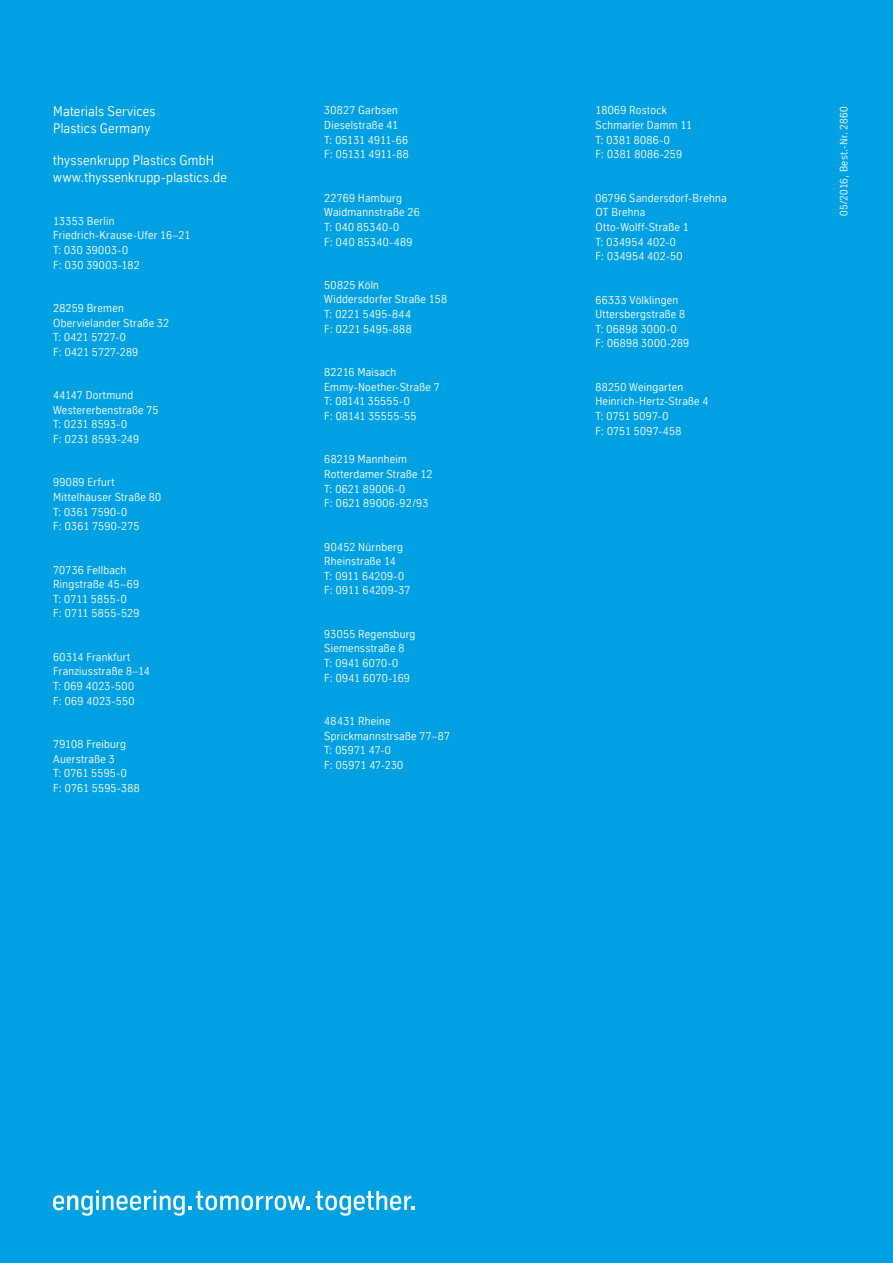
<style>
.page{position:relative;width:893px;height:1263px;background:#00a1e3}
.page>*{position:absolute;margin:0;border:0;box-sizing:border-box;transform-origin:0 0}
.t1{font:13.5px/16.5px "TK Type";letter-spacing:.02em;color:#fff}
.t2{font:11.25px/14.7px "TK Type";letter-spacing:.025em;color:#fff}
.t3{font:10.5px "TK Type";letter-spacing:.03em;color:#fff}
</style>
<div class="page">
<svg style="left:316px;top:1191px;width:98px;height:25px"></svg>
<svg style="left:53px;top:1190px;width:256px;height:26px"></svg>
<p class="t1" style="left:53px;top:103px;width:104px">Materials Services<br>Plastics Germany</p>
<p class="t1" style="left:53px;top:152px;width:175px">thyssenkrupp Plastics GmbH www.thyssenkrupp-plastics.de</p>
<p class="t2" style="left:53px;top:213px;width:139px">13353 Berlin<br>Friedrich-Krause-Ufer 16–21<br>T: 030 39003-0<br>F: 030 39003-182</p>
<p class="t2" style="left:53px;top:301px;width:118px">28259 Bremen<br>Obervielander Straße 32<br>T: 0421 5727-0<br>F: 0421 5727-289</p>
<p class="t2" style="left:53px;top:388px;width:107px">44147 Dortmund<br>Westererbenstraße 75<br>T: 0231 8593-0<br>F: 0231 8593-249</p>
<p class="t2" style="left:53px;top:475px;width:109px">99089 Erfurt<br>Mittelhäuser Straße 80<br>T: 0361 7590-0<br>F: 0361 7590-275</p>
<p class="t2" style="left:53px;top:562px;width:88px">70736 Fellbach<br>Ringstraße 45–69<br>T: 0711 5855-0<br>F: 0711 5855-529</p>
<p class="t2" style="left:53px;top:649px;width:98px">60314 Frankfurt<br>Franziusstraße 8–14<br>T: 069 4023-500<br>F: 069 4023-550</p>
<p class="t2" style="left:53px;top:737px;width:88px">79108 Freiburg<br>Auerstraße 3<br>T: 0761 5595-0<br>F: 0761 5595-388</p>
<p class="t2" style="left:324px;top:103px;width:86px">30827 Garbsen<br>Dieselstraße 41<br>T: 05131 4911-66<br>F: 05131 4911-88</p>
<p class="t2" style="left:324px;top:190px;width:97px">22769 Hamburg<br>Waidmannstraße 26<br>T: 040 85340-0<br>F: 040 85340-489</p>
<p class="t2" style="left:324px;top:278px;width:124px">50825 Köln<br>Widdersdorfer Straße 158<br>T: 0221 5495-844<br>F: 0221 5495-888</p>
<p class="t2" style="left:324px;top:365px;width:117px">82216 Maisach<br>Emmy-Noether-Straße 7<br>T: 08141 35555-0<br>F: 08141 35555-55</p>
<p class="t2" style="left:324px;top:452px;width:110px">68219 Mannheim<br>Rotterdamer Straße 12<br>T: 0621 89006-0<br>F: 0621 89006-92/93</p>
<p class="t2" style="left:324px;top:539px;width:88px">90452 Nürnberg<br>Rheinstraße 14<br>T: 0911 64209-0<br>F: 0911 64209-37</p>
<p class="t2" style="left:324px;top:626px;width:93px">93055 Regensburg<br>Siemensstraße 8<br>T: 0941 6070-0<br>F: 0941 6070-169</p>
<p class="t2" style="left:324px;top:714px;width:127px">48431 Rheine<br>Sprickmannstrsaße 77–87<br>T: 05971 47-0<br>F: 05971 47-230</p>
<p class="t2" style="left:595px;top:103px;width:98px">18069 Rostock<br>Schmarler Damm 11<br>T: 0381 8086-0<br>F: 0381 8086-259</p>
<p class="t2" style="left:595px;top:190px;width:133px">06796 Sandersdorf-Brehna<br>OT Brehna<br>Otto-Wolff-Straße 1<br>T: 034954 402-0<br>F: 034954 402-50</p>
<p class="t2" style="left:595px;top:292px;width:95px">66333 Völklingen<br>Uttersbergstraße 8<br>T: 06898 3000-0<br>F: 06898 3000-289</p>
<p class="t2" style="left:595px;top:379px;width:115px">88250 Weingarten<br>Heinrich-Hertz-Straße 4<br>T: 0751 5097-0<br>F: 0751 5097-458</p>
<p class="t3" style="left:838px;top:216px;width:111px;rotate:-90deg">05/2016, Best.-Nr. 2860</p>
</div>
